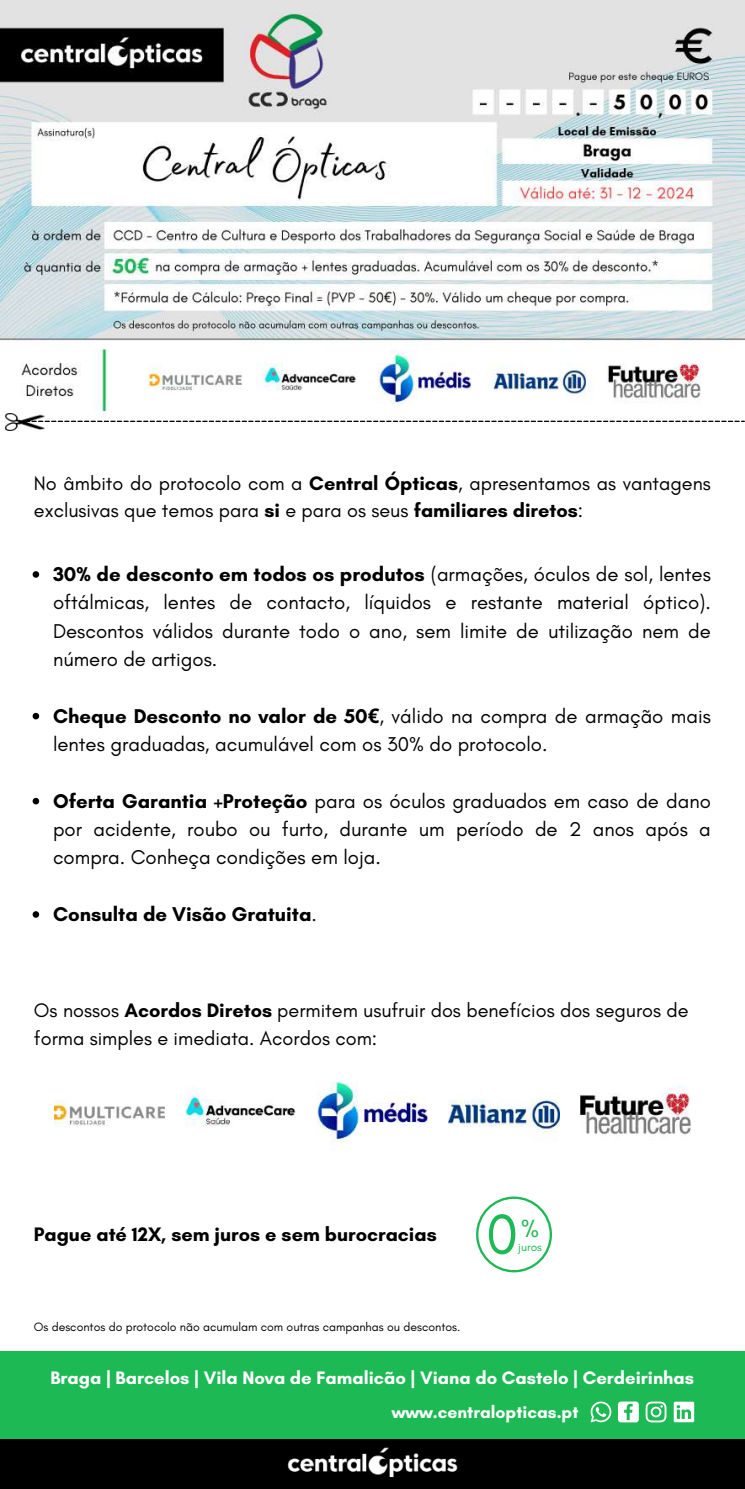
<style>
.page{position:relative;width:745px;height:1489px;background:#fff}
.page>*{position:absolute;margin:0;border:0;box-sizing:border-box;transform-origin:0 0}
.t1{font:57.4px "Glacial Indifference";color:#1db954}
.t2{font:25.2px "Glacial Indifference";color:#1db954}
.t3{font:20.3px/28.3px "Glacial Indifference";color:#000;text-align:justify}
.t4{font:700 20.3px "Glacial Indifference";color:#000}
.t5{font:19.95px/27.7px "Glacial Indifference";color:#000}
.t6{font:700 19.95px "Glacial Indifference";color:#000}
.t7{font:700 18.38px "Glacial Indifference";color:#fff}
.t8{font:700 17.5px "Glacial Indifference";color:#fff}
.t9{font:12.25px "Glacial Indifference";color:#000}
.t10{font:11.9px "Glacial Indifference";color:#1db954}
.s1{font-weight:700}
.s2{font-family:"Noto Sans";font-weight:700}
.s3{font-weight:400}
</style>
<div class="page">
<img style="left:0;top:0;width:744px;height:413px">
<svg style="left:45px;top:420px;width:699px;height:2px"></svg>
<img style="left:5px;top:413px;width:40px;height:17px">
<div style="left:0;top:1350px;width:744px;height:95px;background:#1db954"></div>
<div style="left:0;top:1439px;width:744px;height:49px;background:#000"></div>
<img style="left:287px;top:1447px;width:171px;height:31px">
<svg style="left:618px;top:1401px;width:20px;height:21px"></svg>
<svg style="left:645px;top:1401px;width:21px;height:21px"></svg>
<svg style="left:590px;top:1401px;width:21px;height:21px"></svg>
<svg style="left:673px;top:1401px;width:20px;height:21px"></svg>
<svg style="left:33px;top:571px;width:6px;height:6px"></svg>
<svg style="left:33px;top:713px;width:6px;height:6px"></svg>
<svg style="left:33px;top:798px;width:6px;height:6px"></svg>
<svg style="left:33px;top:911px;width:6px;height:6px"></svg>
<img style="left:185px;top:1089px;width:111px;height:38px">
<img style="left:448px;top:1099px;width:111px;height:35px">
<img style="left:580px;top:1086px;width:110px;height:49px">
<img style="left:54px;top:1100px;width:110px;height:27px">
<img style="left:317px;top:1081px;width:110px;height:69px">
<svg style="left:476px;top:1196px;width:75px;height:76px"></svg>
<p class="t5" style="left:34px;top:469px;width:678px">No âmbito do protocolo com a <span class="s1">Central Ópticas</span>, apresentamos as vantagens exclusivas que temos para <span class="s1">si</span> e para os seus <span class="s1">familiares diretos</span>:</p>
<p class="t3" style="left:53px;top:559px;width:659px"><span class="s1">30% de desconto em todos os produtos</span> (armações, óculos de sol, lentes oftálmicas, lentes de contacto, líquidos e restante material óptico).<br>Descontos válidos durante todo o ano, sem limite de utilização nem de número de artigos.</p>
<p class="t3" style="left:53px;top:701px;width:659px"><span class="s1">Cheque Desconto no valor de 50</span><span class="s2">€</span>, válido na compra de armação mais lentes graduadas, acumulável com os 30% do protocolo.</p>
<p class="t3" style="left:53px;top:786px;width:659px"><span class="s1">Oferta Garantia +Proteção</span> para os óculos graduados em caso de dano por acidente, roubo ou furto, durante um período de 2 anos após a compra. Conheça condições em loja.</p>
<p class="t4" style="left:53px;top:901px;width:265px">Consulta de Visão Gratuita<span class="s3">.</span></p>
<p class="t5" style="left:34px;top:996px;width:656px">Os nossos <span class="s1">Acordos Diretos</span> permitem usufruir dos benefícios dos seguros de forma simples e imediata. Acordos com:</p>
<p class="t6" style="left:34px;top:1221px;width:404px">Pague até 12X, sem juros e sem burocracias</p>
<h1 class="t1" style="left:486px;top:1199px;width:34px">0</h1>
<p class="t2" style="left:520px;top:1213px;width:20px">%</p>
<p class="t10" style="left:518px;top:1239px;width:25px">juros</p>
<p class="t9" style="left:34px;top:1318px;width:428px">Os descontos do protocolo não acumulam com outras campanhas ou descontos.</p>
<p class="t7" style="left:50px;top:1366px;width:645px">Braga | Barcelos | Vila Nova de Famalicão | Viana do Castelo | Cerdeirinhas</p>
<p class="t8" style="left:391px;top:1400px;width:188px">www.centralopticas.pt</p>
</div>
